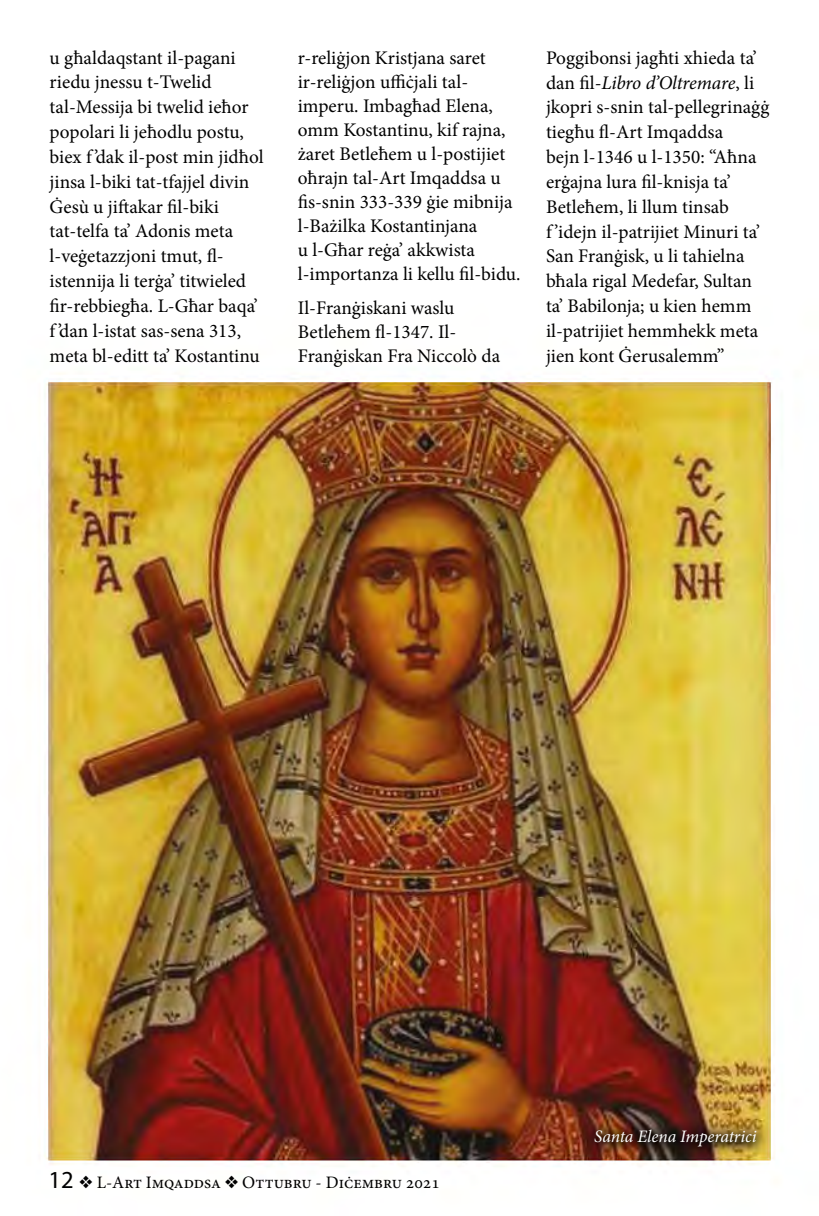
<style>
.page{position:relative;width:819px;height:1216px;background:#fff}
.page>*{position:absolute;margin:0;border:0;box-sizing:border-box;transform-origin:0 0}
.t1{font:19.25px/24.8px "Minion Pro";color:#000}
.t2{font:17.5px "Minion Pro";color:#000}
.t3{font:italic 17.5px "Minion Pro";color:#fff}
.s1{font-style:italic}
.s2{font-family:"Myriad Pro";font-size:24.5px}
</style>
<div class="page">
<img style="left:44px;top:373px;width:731px;height:794px">
<p class="t1" style="left:50px;top:45px;width:215px">u għaldaqstant il-pagani riedu jnessu t-Twelid tal-Messija bi twelid ieħor popolari li jeħodlu postu, biex f ’dak il-post min jidħol jinsa l-biki tat-tfajjel divin<br>Ġesù u jiftakar fil-biki tat-telfa ta’ Adonis meta l-veġetazzjoni tmut, fl&shy;istennija li terġa’ titwieled fir-rebbiegħa. L-Għar baqa’ f ’dan l-istat sas-sena 313, meta bl-editt ta’ Kostantinu</p>
<p class="t1" style="left:298px;top:46px;width:224px;line-height:24px">r-reliġjon Kristjana saret ir-reliġjon uffiċjali tal&shy;imperu. Imbagħad Elena, omm Kostantinu, kif rajna, żaret Betleħem u l-postijiet oħrajn tal-Art Imqaddsa u fis-snin 333-339 ġie mibnija l-Bażilka Kostantinjana<br>u l-Għar reġa’ akkwista l-importanza li kellu fil-bidu.</p>
<p class="t1" style="left:298px;top:295px;width:204px;line-height:24px">Il-Franġiskani waslu<br>Betleħem fl-1347. Il-<br>Franġiskan Fra Niccolò da</p>
<p class="t1" style="left:546px;top:45px;width:225px">Poggibonsi jagħti xhieda ta’ dan fil-<span class="s1">Libro d’Oltremare</span>, li jkopri s-snin tal-pellegrinaġġ tiegħu fl-Art Imqaddsa<br>bejn l-1346 u l-1350: “Aħna erġajna lura fil-knisja ta’<br>Betleħem, li llum tinsab<br>f ’idejn il-patrijiet Minuri ta’<br>San Franġisk, u li tahielna bħala rigal Medefar, Sultan ta’ Babilonja; u kien hemm il-patrijiet hemmhekk meta jien kont Ġerusalemm”</p>
<p class="t2" style="left:48px;top:1170px;width:393px"><span class="s2">12</span> ❖ L-Art Imqaddsa ❖ Ottubru - Diċembru 2021</p>
<p class="t3" style="left:594px;top:1124px;width:164px">Santa Elena Imperatrici</p>
</div>
